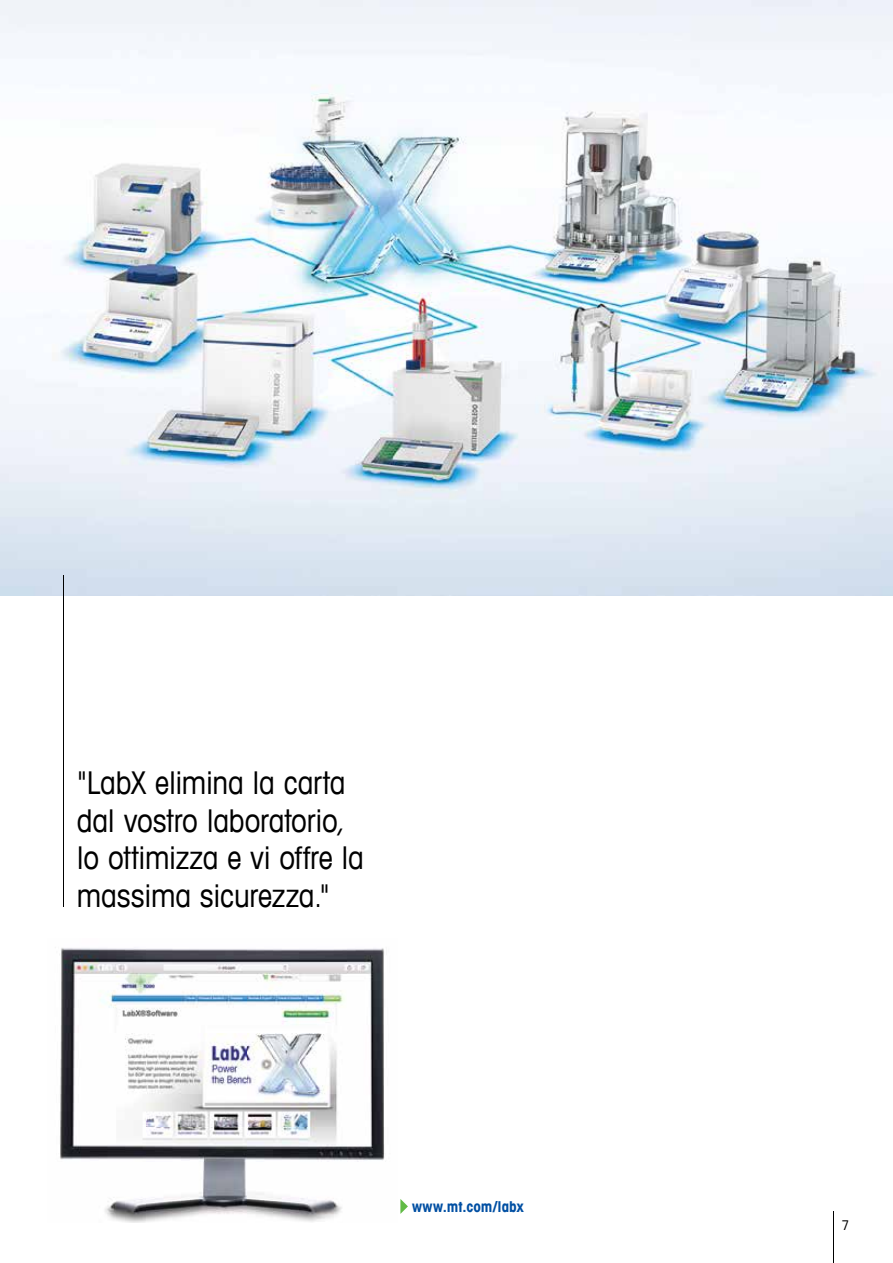
<style>
.page{position:relative;width:893px;height:1263px;background:#fff}
.page>*{position:absolute;margin:0;border:0;box-sizing:border-box;transform-origin:0 0}
.t1{font:condensed 31.5px/37.5px "Avant Garde Com";letter-spacing:-.005em;color:#000}
.t2{font:700 condensed 15px "Avant Garde Com";color:#004fa3}
.t3{font:condensed 13.5px "Avant Garde Com";color:#000}
</style>
<div class="page">
<hr style="left:833px;top:1212px;width:1px;height:51px;background:#000">
<img style="left:0;top:0;width:893px;height:595px">
<hr style="left:63px;top:575px;width:1px;height:332px;background:#000">
<img style="left:60px;top:948px;width:325px;height:274px">
<svg style="left:400px;top:1199px;width:8px;height:15px"></svg>
<p class="t1" style="left:77px;top:763px;width:288px">"LabX elimina la carta dal vostro laboratorio, lo ottimizza e vi offre la massima sicurezza."</p>
<p class="t2" style="left:412px;top:1197px;width:113px">www.mt.com/labx</p>
<p class="t3" style="left:842px;top:1217px;width:9px">7</p>
</div>
